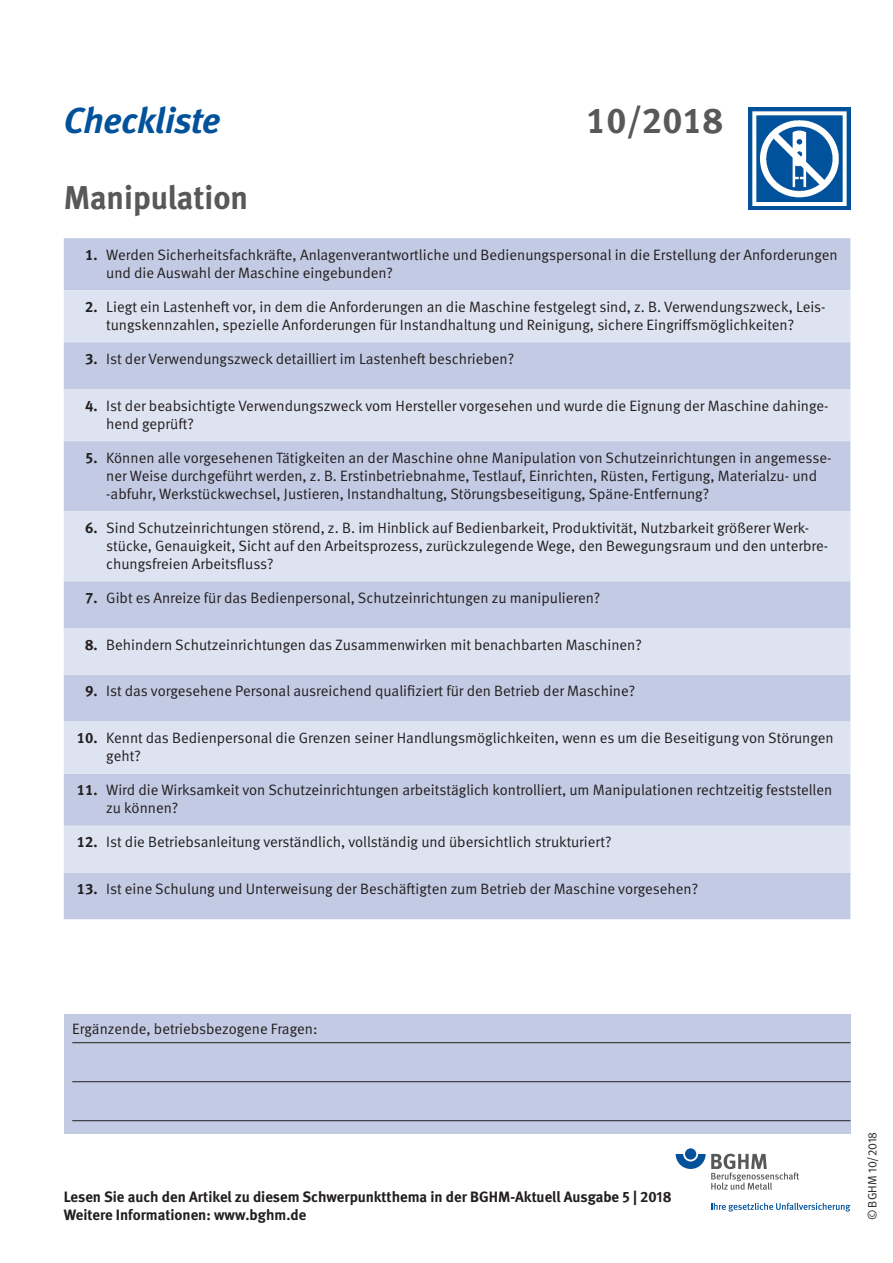
<style>
.page{position:relative;width:893px;height:1263px;background:#fff}
.page>*{position:absolute;margin:0;border:0;box-sizing:border-box;transform-origin:0 0}
.t1{font:italic 700 36px "DGUV Meta";color:#01519b}
.t2{font:700 36px "DGUV Meta";color:#57585a}
.t3{font:700 33px "DGUV Meta";color:#57585a}
.t4{font:15px/18px "DGUV Meta";color:#231f20}
.t5{font:700 15px/18px "DGUV Meta";color:#231f20}
.t6{font:12px "DGUV Meta";color:#231f20}
.s1{font-weight:700}
</style>
<div class="page">
<img style="left:748px;top:107px;width:102px;height:102px">
<div style="left:64px;top:238px;width:786px;height:681px;background:#c3cbe4"></div>
<svg style="left:64px;top:290px;width:786px;height:582px;background:#d1d8eb"></svg>
<div style="left:64px;top:1014px;width:786px;height:119px;background:#c3cbe4"></div>
<hr style="left:72px;top:1042px;width:778px;height:1px;background:#231f20">
<hr style="left:72px;top:1081px;width:778px;height:1px;background:#231f20">
<hr style="left:72px;top:1120px;width:778px;height:1px;background:#231f20">
<svg style="left:711px;top:1203px;width:139px;height:8px"></svg>
<svg style="left:676px;top:1154px;width:123px;height:36px"></svg>
<div style="left:685px;top:1148px;width:11px;height:11px;background:#01519b;border-radius:50%"></div>
<h1 class="t1" style="left:64px;top:100px;width:158px">Checkliste</h1>
<h1 class="t2" style="left:586px;top:100px;width:138px">10/2018</h1>
<h2 class="t3" style="left:64px;top:178px;width:186px">Manipulation</h2>
<p class="t4" style="left:106px;top:246px;width:733px;text-indent:-21px"><span class="s1">1.</span> Werden Sicherheitsfachkräfte, Anlagenverantwortliche und Bedienungspersonal in die Erstellung der Anforderungen und die Auswahl der Maschine eingebunden?</p>
<p class="t4" style="left:106px;top:298px;width:721px;text-indent:-21px"><span class="s1">2.</span> Liegt ein Lastenheft vor, in dem die Anforderungen an die Maschine festgelegt sind, z. B. Verwendungszweck, Leis&shy;tungskennzahlen, spezielle Anforderungen für Instandhaltung und Reinigung, sichere Eingriffsmöglichkeiten?</p>
<p class="t4" style="left:85px;top:350px;width:430px"><span class="s1">3.</span> Ist der Verwendungszweck detailliert im Lastenheft beschrieben?</p>
<p class="t4" style="left:106px;top:397px;width:724px;text-indent:-21px"><span class="s1">4.</span> Ist der beabsichtigte Verwendungszweck vom Hersteller vorgesehen und wurde die Eignung der Maschine dahinge&shy;hend geprüft?</p>
<p class="t4" style="left:106px;top:449px;width:727px;text-indent:-21px"><span class="s1">5.</span> Können alle vorgesehenen Tätigkeiten an der Maschine ohne Manipulation von Schutzeinrichtungen in angemesse&shy;ner Weise durchgeführt werden, z. B. Erstinbetriebnahme, Testlauf, Einrichten, Rüsten, Fertigung, Materialzu- und -abfuhr, Werkstückwechsel, Justieren, Instandhaltung, Störungsbeseitigung, Späne-Entfernung?</p>
<p class="t4" style="left:106px;top:519px;width:723px;text-indent:-21px"><span class="s1">6.</span> Sind Schutzeinrichtungen störend, z. B. im Hinblick auf Bedienbarkeit, Produktivität, Nutzbarkeit größerer Werk&shy;stücke, Genauigkeit, Sicht auf den Arbeitsprozess, zurückzulegende Wege, den Bewegungsraum und den unterbre&shy;chungsfreien Arbeitsfluss?</p>
<p class="t4" style="left:85px;top:589px;width:517px"><span class="s1">7.</span> Gibt es Anreize für das Bedienpersonal, Schutzeinrichtungen zu manipulieren?</p>
<p class="t4" style="left:85px;top:636px;width:558px"><span class="s1">8.</span> Behindern Schutzeinrichtungen das Zusammenwirken mit benachbarten Maschinen?</p>
<p class="t4" style="left:85px;top:682px;width:551px"><span class="s1">9.</span> Ist das vorgesehene Personal ausreichend qualifiziert für den Betrieb der Maschine?</p>
<p class="t4" style="left:106px;top:729px;width:729px;text-indent:-29px"><span class="s1">10.</span> Kennt das Bedienpersonal die Grenzen seiner Handlungsmöglichkeiten, wenn es um die Beseitigung von Störungen geht?</p>
<p class="t4" style="left:106px;top:781px;width:728px;text-indent:-29px"><span class="s1">11.</span> Wird die Wirksamkeit von Schutzeinrichtungen arbeitstäglich kontrolliert, um Manipulationen rechtzeitig feststellen zu können?</p>
<p class="t4" style="left:77px;top:833px;width:536px"><span class="s1">12.</span> Ist die Betriebsanleitung verständlich, vollständig und übersichtlich strukturiert?</p>
<p class="t4" style="left:77px;top:880px;width:623px"><span class="s1">13.</span> Ist eine Schulung und Unterweisung der Beschäftigten zum Betrieb der Maschine vorgesehen?</p>
<p class="t4" style="left:72px;top:1020px;width:247px">Ergänzende, betriebsbezogene Fragen:</p>
<p class="t5" style="left:64px;top:1189px;width:609px">Lesen Sie auch den Artikel zu diesem Schwerpunktthema in der BGHM-Aktuell Ausgabe 5 | 2018<br>Weitere Informationen: www.bghm.de</p>
<p class="t6" style="left:865px;top:1220px;width:90px;rotate:-90deg">© BGHM 10/2018</p>
</div>
